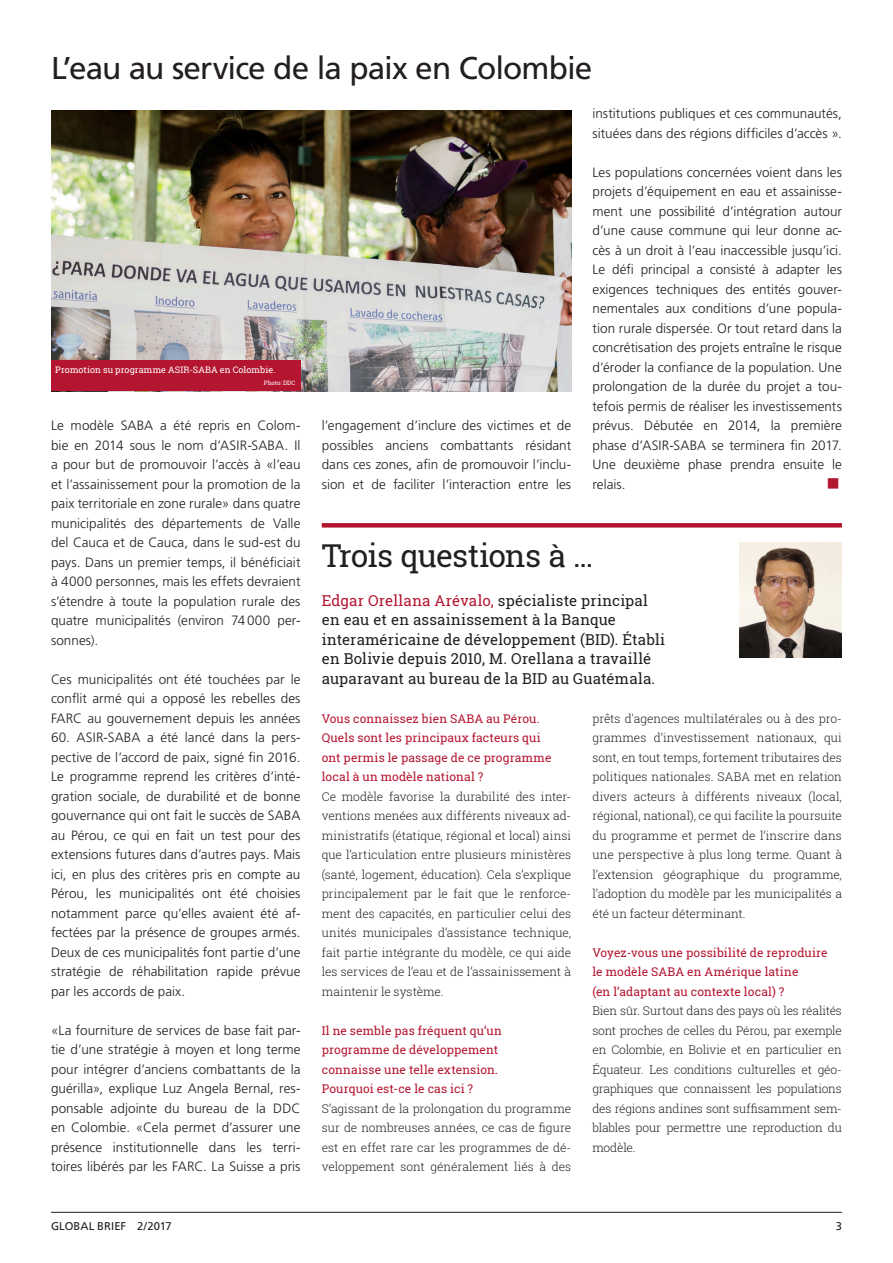
<style>
.page{position:relative;width:893px;height:1263px;background:#fff}
.page>*{position:absolute;margin:0;border:0;box-sizing:border-box;transform-origin:0 0}
.Titel_Linie{font:31.5px "Frutiger LT Pro";letter-spacing:-.03em;color:#231f20}
.Drei_Fragen_Titel{font:31.5px "Roboto Slab";letter-spacing:-.025em;color:#231f20}
.Lauftext{font:18px "Wingdings";color:#b41530}
.Drei_Fragen_Einleit{font:15px/19.5px "Roboto Slab";letter-spacing:.015em;color:#231f20}
.Lauftext-2{font:300 13.5px/19.5px "Frutiger LT Pro";letter-spacing:.005em;color:#231f20;text-align:justify}
.Editorial{font:300 12px/19.5px "Roboto Slab";letter-spacing:-.005em;color:#231f20;text-align:justify}
.Drei_Fragen{font:12px/19.5px "Roboto Slab";letter-spacing:.01em;color:#b41530}
.t1{font:11.25px "Frutiger LT Pro";letter-spacing:.005em;color:#231f20}
.Bildlegende{font:9px "Roboto Slab";letter-spacing:.005em;color:#fff}
.Bildlegende-2{font:6px "Roboto Slab";color:#fff}
.s1{color:#b41530}
</style>
<div class="page">
<hr style="left:51px;top:1212px;width:791px;height:1px;background:#231f20">
<div style="left:322px;top:523px;width:520px;height:5px;background:#b41530"></div>
<img style="left:51px;top:111px;width:520px;height:280px">
<div style="left:51px;top:361px;width:249px;height:30px;background:#b41530"></div>
<img style="left:740px;top:543px;width:102px;height:114px">
<p class="Titel_Linie" style="left:51px;top:50px;width:543px">L’eau au service de la paix en Colombie</p>
<p class="Bildlegende" style="left:55px;top:364px;width:222px">Promotion su programme ASIR-SABA en Colombie.</p>
<p class="Bildlegende-2" style="left:264px;top:378px;width:33px">Photo: DDC</p>
<p class="Lauftext-2" style="left:51px;top:416px;width:251px">Le modèle SABA a été repris en Colom&shy;bie en 2014 sous le nom d’ASIR-SABA. Il a pour but de promouvoir l’accès à «l’eau et l’assainissement pour la promotion de la paix territoriale en zone rurale» dans quatre municipalités des départements de Valle del Cauca et de Cauca, dans le sud-est du pays. Dans un premier temps, il bénéficiait à 4000 personnes, mais les effets devraient s’étendre à toute la population rurale des quatre municipalités (environ 74000 per&shy;sonnes).</p>
<p class="Lauftext-2" style="left:51px;top:669px;width:251px">Ces municipalités ont été touchées par le conflit armé qui a opposé les rebelles des FARC au gouvernement depuis les années</p>
<p class="Lauftext-2" style="left:51px;top:728px;width:251px">60. ASIR-SABA a été lancé dans la pers&shy;pective de l’accord de paix, signé fin 2016.<br>Le programme reprend les critères d’inté&shy;gration sociale, de durabilité et de bonne gouvernance qui ont fait le succès de SABA au Pérou, ce qui en fait un test pour des extensions futures dans d’autres pays. Mais ici, en plus des critères pris en compte au Pérou, les municipalités ont été choisies notamment parce qu’elles avaient été af&shy;fectées par la présence de groupes armés.<br>Deux de ces municipalités font partie d’une stratégie de réhabilitation rapide prévue par les accords de paix.</p>
<p class="Lauftext-2" style="left:51px;top:1020px;width:251px">«La fourniture de services de base fait par&shy;tie d’une stratégie à moyen et long terme pour intégrer d’anciens combattants de la guérilla», explique Luz Angela Bernal, res&shy;ponsable adjointe du bureau de la DDC en Colombie. «Cela permet d’assurer une présence institutionnelle dans les terri&shy;toires libérés par les FARC. La Suisse a pris</p>
<p class="Lauftext-2" style="left:322px;top:416px;width:251px">l’engagement d’inclure des victimes et de possibles anciens combattants résidant dans ces zones, afin de promouvoir l’inclu&shy;sion et de faciliter l’interaction entre les</p>
<p class="Lauftext-2" style="left:592px;top:104px;width:251px">institutions publiques et ces communautés, situées dans des régions difficiles d’accès ».</p>
<p class="Lauftext-2" style="left:592px;top:162px;width:251px">Les populations concernées voient dans les projets d’équipement en eau et assainisse&shy;ment une possibilité d’intégration autour d’une cause commune qui leur donne ac&shy;cès à un droit à l’eau inaccessible jusqu’ici.<br>Le défi principal a consisté à adapter les exigences techniques des entités gouver&shy;nementales aux conditions d’une popula&shy;tion rurale dispersée. Or tout retard dans la concrétisation des projets entraîne le risque d’éroder la confiance de la population. Une prolongation de la durée du projet a tou&shy;tefois permis de réaliser les investissements prévus. Débutée en 2014, la première phase d’ASIR-SABA se terminera fin 2017.<br>Une deuxième phase prendra ensuite le relais.</p>
<p class="Lauftext" style="left:827px;top:474px;width:15px">■</p>
<p class="Drei_Fragen_Titel" style="left:322px;top:534px;width:273px">Trois questions à ...</p>
<p class="Drei_Fragen_Einleit" style="left:322px;top:590px;width:345px"><span class="s1">Edgar Orellana Arévalo,</span> spécialiste principal en eau et en assainissement à la Banque interaméricaine de développement (BID). Établi en Bolivie depuis 2010, M. Orellana a travaillé auparavant au bureau de la BID au Guatémala.</p>
<p class="Drei_Fragen" style="left:322px;top:708px;width:231px">Vous connaissez bien SABA au Pérou.<br>Quels sont les principaux facteurs qui ont permis le passage de ce programme local à un modèle national ?</p>
<p class="Editorial" style="left:322px;top:786px;width:251px">Ce modèle favorise la durabilité des inter&shy;ventions menées aux différents niveaux ad&shy;ministratifs (étatique, régional et local) ainsi que l’articulation entre plusieurs ministères (santé, logement, éducation). Cela s’explique principalement par le fait que le renforce&shy;ment des capacités, en particulier celui des unités municipales d’assistance technique, fait partie intégrante du modèle, ce qui aide les services de l’eau et de l’assainissement à maintenir le système.</p>
<p class="Drei_Fragen" style="left:322px;top:1020px;width:182px">Il ne semble pas fréquent qu’un programme de développement connaisse une telle extension.<br>Pourquoi est-ce le cas ici ?</p>
<p class="Editorial" style="left:322px;top:1098px;width:251px">S’agissant de la prolongation du programme sur de nombreuses années, ce cas de figure est en effet rare car les programmes de dé&shy;veloppement sont généralement liés à des</p>
<p class="Editorial" style="left:592px;top:708px;width:251px">prêts d'agences multilatérales ou à des pro&shy;grammes d’investissement nationaux, qui sont, en tout temps, fortement tributaires des politiques nationales. SABA met en relation divers acteurs à différents niveaux (local, régional, national), ce qui facilite la poursuite du programme et permet de l’inscrire dans une perspective à plus long terme. Quant à l’extension géographique du programme, l’adoption du modèle par les municipalités a été un facteur déterminant.</p>
<p class="Drei_Fragen" style="left:592px;top:942px;width:237px">Voyez-vous une possibilité de reproduire le modèle SABA en Amérique latine<br>(en l’adaptant au contexte local) ?</p>
<p class="Editorial" style="left:592px;top:1001px;width:251px">Bien sûr. Surtout dans des pays où les réalités sont proches de celles du Pérou, par exemple en Colombie, en Bolivie et en particulier en Équateur. Les conditions culturelles et géo&shy;graphiques que connaissent les populations des régions andines sont suffisamment sem&shy;blables pour permettre une reproduction du modèle.</p>
<p class="t1" style="left:51px;top:1219px;width:122px">GLOBAL BRIEF 2/2017</p>
<p class="t1" style="left:836px;top:1219px;width:8px">3</p>
</div>
